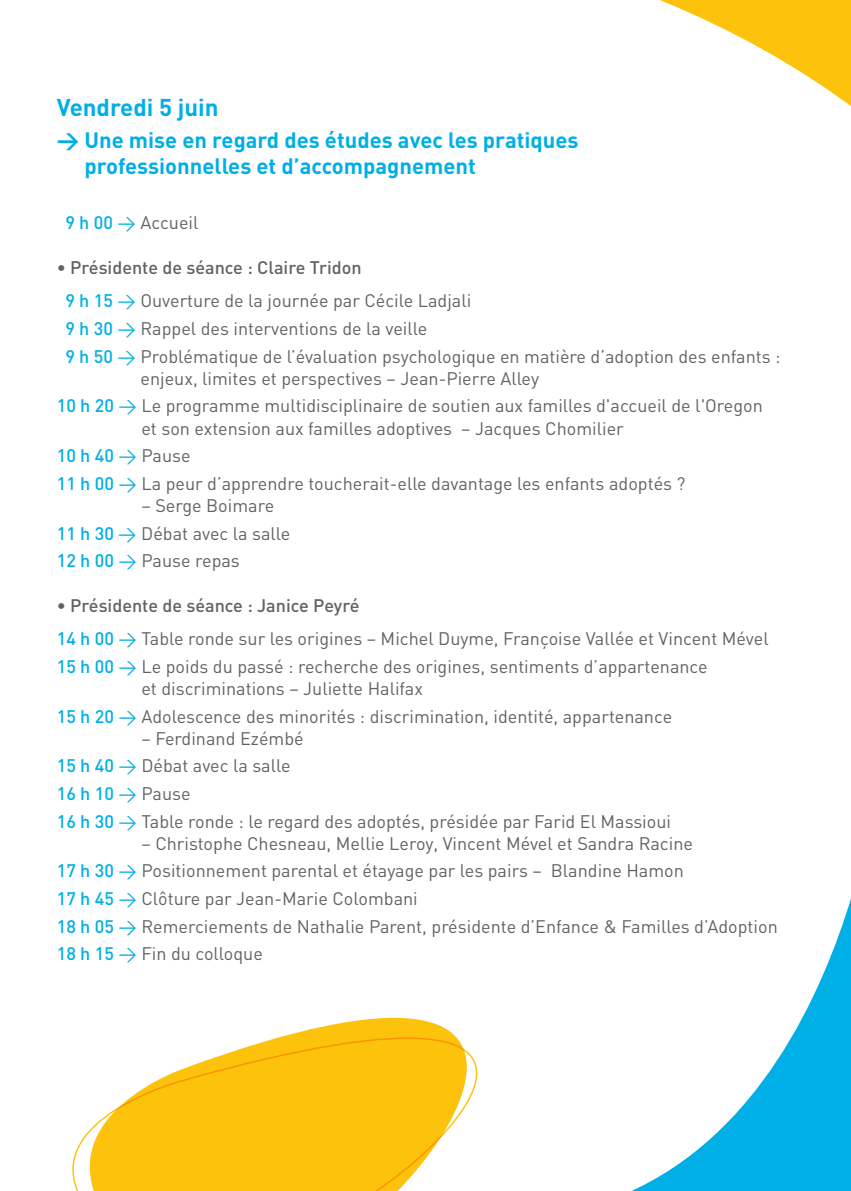
<style>
.page{position:relative;width:851px;height:1191px;background:#fff}
.page>*{position:absolute;margin:0;border:0;box-sizing:border-box;transform-origin:0 0}
.t1{font:700 24px "DIN";color:#00afe6}
.t2{font:700 22px/26px "DIN";color:#00afe6}
.t3{font:18px/27.6px "DIN";color:#626261}
.s1{font-weight:500;color:#00afe6}
.s2{color:#00afe6}
.s3{font-weight:500}
</style>
<div class="page">
<svg style="left:72px;top:1095px;width:62px;height:96px"></svg>
<svg style="left:660px;top:0;width:190px;height:106px"></svg>
<svg style="left:134px;top:902px;width:716px;height:289px"></svg>
<h1 class="t1" style="left:57px;top:92px;width:163px">Vendredi 5 juin</h1>
<p class="t2" style="left:84px;top:126px;width:495px;text-indent:-28px">&gt; Une mise en regard des études avec les pratiques professionnelles et d’accompagnement</p>
<p class="t3" style="left:65px;top:209px;width:134px"><span class="s1">9 h 00</span> <span class="s2">&gt;</span> Accueil</p>
<p class="t3" style="left:65px;top:250px;width:407px;line-height:33.4px;text-indent:-9px"><span class="s3">• Présidente de séance : Claire Tridon<br></span><span class="s1">9 h 15</span> <span class="s2">&gt;</span> Ouverture de la journée par Cécile Ladjali</p>
<p class="t3" style="left:65px;top:314px;width:716px"><span class="s1">9 h 30</span> <span class="s2">&gt;</span> Rappel des interventions de la veille<br><span class="s1">9 h 50</span> <span class="s2">&gt;</span> Problématique de l’évaluation psychologique en matière d’adoption des enfants :</p>
<p class="t3" style="left:57px;top:364px;width:707px;text-indent:84px">enjeux, limites et perspectives – Jean-Pierre Alley<br><span class="s1">10 h 20</span> <span class="s2">&gt;</span> Le programme multidisciplinaire de soutien aux familles d'accueil de l'Oregon</p>
<p class="t3" style="left:57px;top:414px;width:630px;text-indent:85px">et son extension aux familles adoptives – Jacques Chomilier<br><span class="s1">10 h 40</span> <span class="s2">&gt;</span> Pause<br><span class="s1">11 h 00</span> <span class="s2">&gt;</span> La peur d’apprendre toucherait-elle davantage les enfants adoptés ?</p>
<p class="t3" style="left:57px;top:491px;width:235px;text-indent:85px">– Serge Boimare<br><span class="s1">11 h 30</span> <span class="s2">&gt;</span> Débat avec la salle<br><span class="s1">12 h 00</span> <span class="s2">&gt;</span> Pause repas</p>
<p class="t3" style="left:57px;top:588px;width:713px;line-height:33.4px"><span class="s3">• Présidente de séance : Janice Peyré<br></span><span class="s1">14 h 00</span> <span class="s2">&gt;</span> Table ronde sur les origines – Michel Duyme, Françoise Vallée et Vincent Mével</p>
<p class="t3" style="left:141px;top:655px;width:567px;line-height:22px;text-indent:-85px"><span class="s1">15 h 00</span> <span class="s2">&gt;</span> Le poids du passé : recherche des origines, sentiments d’appartenance et discriminations – Juliette Halifax</p>
<p class="t3" style="left:57px;top:702px;width:617px"><span class="s1">15 h 20</span> <span class="s2">&gt;</span> Adolescence des minorités : discrimination, identité, appartenance</p>
<p class="t3" style="left:57px;top:724px;width:615px;text-indent:85px">– Ferdinand Ezémbé<br><span class="s1">15 h 40</span> <span class="s2">&gt;</span> Débat avec la salle<br><span class="s1">16 h 10</span> <span class="s2">&gt;</span> Pause<br><span class="s1">16 h 30</span> <span class="s2">&gt;</span> Table ronde : le regard des adoptés, présidée par Farid El Massioui</p>
<p class="t3" style="left:57px;top:829px;width:722px;text-indent:85px">– Christophe Chesneau, Mellie Leroy, Vincent Mével et Sandra Racine<br><span class="s1">17 h 30</span> <span class="s2">&gt;</span> Positionnement parental et étayage par les pairs – Blandine Hamon<br><span class="s1">17 h 45</span> <span class="s2">&gt;</span> Clôture par Jean-Marie Colombani<br><span class="s1">18 h 05</span> <span class="s2">&gt;</span> Remerciements de Nathalie Parent, présidente d’Enfance &amp; Familles d’Adoption <span class="s1">18 h 15</span> <span class="s2">&gt;</span> Fin du colloque</p>
</div>
